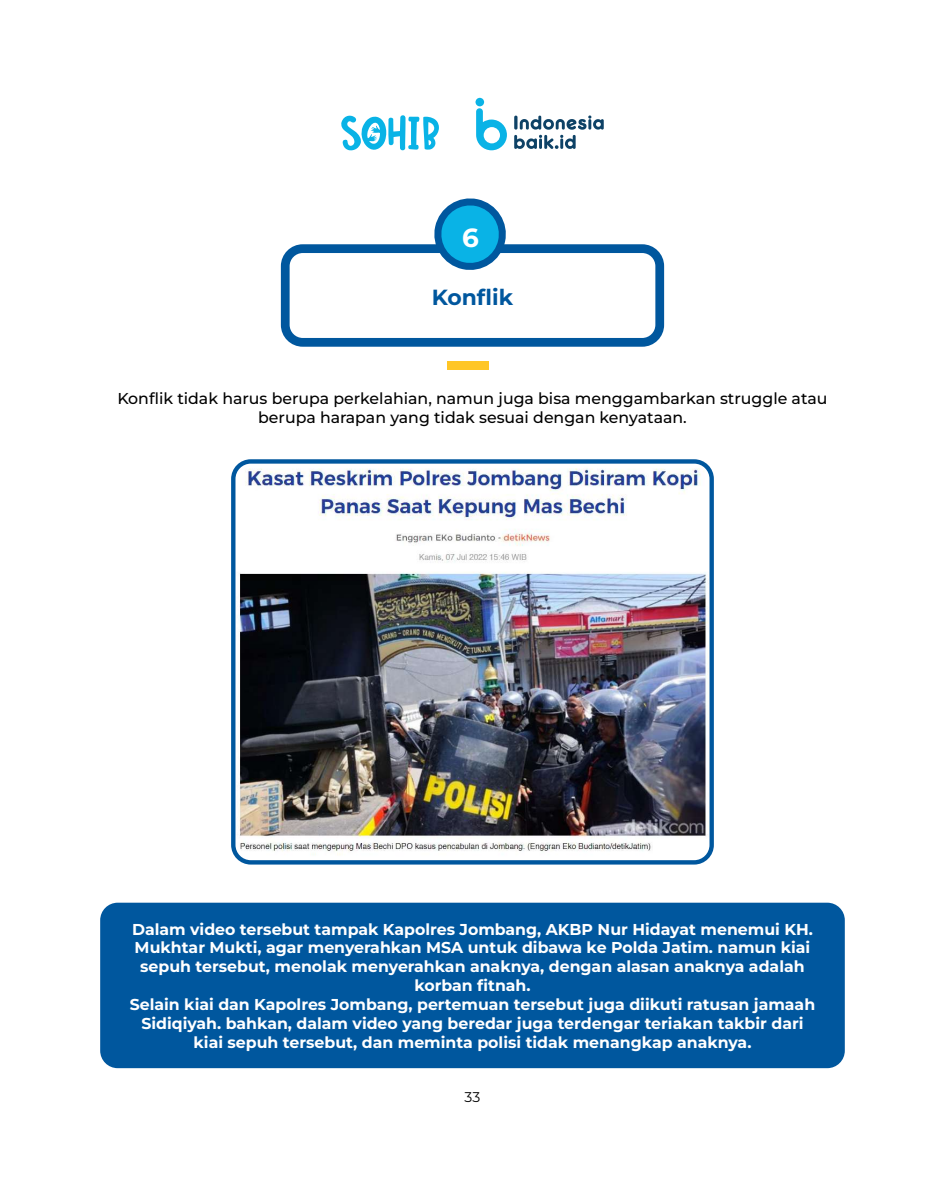
<style>
.page{position:relative;width:945px;height:1182px;background:#fff}
.page>*{position:absolute;margin:0;border:0;box-sizing:border-box;transform-origin:0 0}
.t1{font:700 26.25px "Montserrat";color:#fff}
.t2{font:700 21.88px "Montserrat";color:#00579e}
.t3{font:700 15.75px/18.9px "Montserrat";color:#fff;text-align:center}
.t4{font:500 15.75px/18.9px "Montserrat";color:#000;text-align:center}
.t5{font:14px "Montserrat";color:#000}
</style>
<div class="page">
<div style="left:281px;top:244px;width:383px;height:102px;border:9px solid #00579e;border-radius:18px"></div>
<div style="left:447px;top:360px;width:42px;height:9px;background:#ffc626"></div>
<svg style="left:435px;top:199px;width:75px;height:70px"></svg>
<img style="left:236px;top:464px;width:473px;height:395px">
<div style="left:231px;top:459px;width:483px;height:405px;border:4px solid #00579e;border-radius:18px"></div>
<div style="left:100px;top:902px;width:745px;height:166px;background:#00579e;border-radius:18px"></div>
<svg style="left:341px;top:115px;width:98px;height:35px"></svg>
<svg style="left:476px;top:108px;width:31px;height:42px"></svg>
<div style="left:476px;top:98px;width:8px;height:8px;background:#0ab3e6;border-radius:50%"></div>
<svg style="left:514px;top:115px;width:90px;height:34px"></svg>
<h1 class="t1" style="left:462px;top:220px;width:18px">6</h1>
<h2 class="t2" style="left:432px;top:283px;width:83px">Konflik</h2>
<p class="t4" style="left:117px;top:388px;width:712px">Konflik tidak harus berupa perkelahian, namun juga bisa menggambarkan struggle atau berupa harapan yang tidak sesuai dengan kenyataan.</p>
<p class="t3" style="left:130px;top:918px;width:687px">Dalam video tersebut tampak Kapolres Jombang, AKBP Nur Hidayat menemui KH.<br>Mukhtar Mukti, agar menyerahkan MSA untuk dibawa ke Polda Jatim. namun kiai sepuh tersebut, menolak menyerahkan anaknya, dengan alasan anaknya adalah korban fitnah.<br>Selain kiai dan Kapolres Jombang, pertemuan tersebut juga diikuti ratusan jamaah Sidiqiyah. bahkan, dalam video yang beredar juga terdengar teriakan takbir dari kiai sepuh tersebut, dan meminta polisi tidak menangkap anaknya.</p>
<p class="t5" style="left:465px;top:1087px;width:17px">33</p>
</div>
